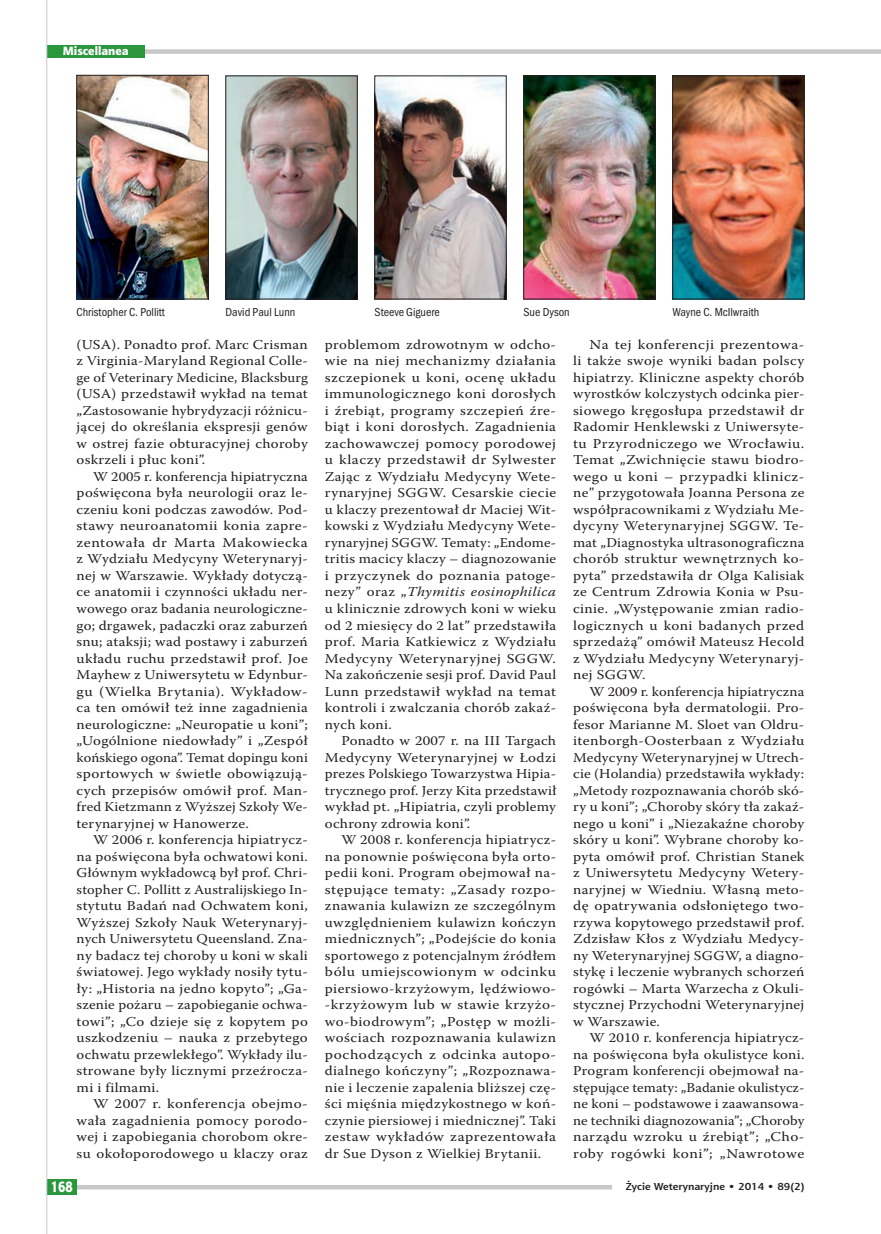
<style>
.page{position:relative;width:881px;height:1234px;background:#fff}
.page>*{position:absolute;margin:0;border:0;box-sizing:border-box;transform-origin:0 0}
.t1{font:15px "Aerton Cnd EFN Black";color:#fff}
.t2{font:13.5px/16.5px "Warnock Pro";letter-spacing:.02em;color:#231f20;text-align:justify;scale:1.1 1}
.t3{font:13.5px/16.5px "Warnock Pro";letter-spacing:.02em;color:#231f20;text-align:justify;scale:1.08 1}
.t4{font:13.5px/16.5px "Warnock Pro";letter-spacing:.02em;color:#231f20;text-align:justify;scale:1.13 1}
.t5{font:13.5px/16.5px "Warnock Pro";letter-spacing:.02em;color:#231f20;text-align:justify;scale:1.09 1}
.t6{font:13.5px/16.5px "Warnock Pro";letter-spacing:.02em;color:#231f20;text-align:justify;scale:1.12 1}
.t7{font:12px "Franklin Got Itc TOT Boo Con";color:#231f20}
.t8{font:12px "Aerton EFN Black";color:#fff}
.t9{font:700 10.2px "Aerton EFN";color:#231f20;scale:1.11 1}
.s1{font-style:italic}
</style>
<div class="page">
<img style="left:674px;top:78px;width:128px;height:219px">
<div style="left:672px;top:76px;width:132px;height:223px;border:1px solid #231f20"></div>
<img style="left:79px;top:77px;width:127px;height:220px">
<div style="left:77px;top:75px;width:131px;height:224px;border:1px solid #231f20"></div>
<img style="left:227px;top:78px;width:128px;height:219px">
<div style="left:225px;top:76px;width:132px;height:223px;border:1px solid #231f20"></div>
<img style="left:376px;top:78px;width:128px;height:219px">
<div style="left:374px;top:76px;width:132px;height:223px;border:1px solid #231f20"></div>
<img style="left:525px;top:78px;width:128px;height:219px">
<div style="left:523px;top:76px;width:132px;height:223px;border:1px solid #231f20"></div>
<div style="left:47px;top:49px;width:833px;height:5px;background:#c7c8ca"></div>
<div style="left:47px;top:45px;width:98px;height:13px;background:#2a973d"></div>
<div style="left:47px;top:1184px;width:565px;height:5px;background:#c7c8ca"></div>
<div style="left:47px;top:1178px;width:30px;height:15px;background:#2a973d"></div>
<hr style="left:46px;top:0;width:1px;height:1233px;background:#c7c8ca">
<p class="t8" style="left:63px;top:43px;width:67px">Miscellanea</p>
<p class="t7" style="left:77px;top:305px;width:90px">Christopher C. Pollitt</p>
<p class="t7" style="left:225px;top:305px;width:71px">David Paul Lunn</p>
<p class="t7" style="left:374px;top:305px;width:67px">Steeve Giguere</p>
<p class="t7" style="left:523px;top:305px;width:48px">Sue Dyson</p>
<p class="t7" style="left:672px;top:305px;width:88px">Wayne C. McIlwraith</p>
<p class="t2" style="left:77px;top:336px;width:212px">(USA). Ponadto prof. Marc Crisman z Virginia-Maryland Regional Colle&shy;ge of Veterinary Medicine, Blacksburg (USA) przedstawił wykład na temat „Zastosowanie hybrydyzacji różnicu&shy;jącej do określania ekspresji genów w ostrej fazie obturacyjnej choroby oskrzeli i płuc koni”.</p>
<p class="t3" style="left:77px;top:468px;width:215px;text-indent:16px">W 2005 r. konferencja hipiatryczna poświęcona była neurologii oraz le&shy;czeniu koni podczas zawodów. Pod&shy;stawy neuroanatomii konia zapre&shy;zentowała dr Marta Makowiecka z Wydziału Medycyny Weterynaryj&shy;nej w Warszawie. Wykłady dotyczą&shy;ce anatomii i czynności układu ner&shy;wowego oraz badania neurologiczne&shy;go; drgawek, padaczki oraz zaburzeń snu; ataksji; wad postawy i zaburzeń układu ruchu przedstawił prof. Joe Mayhew z Uniwersytetu w Edynbur&shy;gu (Wielka Brytania). Wykładow&shy;ca ten omówił też inne zagadnienia neurologiczne: „Neuropatie u koni”; „Uogólnione niedowłady” i „Zespół końskiego ogona”. Temat dopingu koni sportowych w świetle obowiązują&shy;cych przepisów omówił prof. Man&shy;fred Kietzmann z Wyższej Szkoły We&shy;terynaryjnej w Hanowerze.</p>
<p class="t2" style="left:77px;top:831px;width:212px;text-indent:16px">W 2006 r. konferencja hipiatrycz&shy;na poświęcona była ochwatowi koni.<br>Głównym wykładowcą był prof. Chri&shy;stopher C. Pollitt z Australijskiego In&shy;stytutu Badań nad Ochwatem koni, Wyższej Szkoły Nauk Weterynaryj&shy;nych Uniwersytetu Queensland. Zna&shy;ny badacz tej choroby u koni w skali światowej. Jego wykłady nosiły tytu&shy;ły: „Historia na jedno kopyto”; „Ga&shy;szenie pożaru – zapobieganie ochwa&shy;towi”; „Co dzieje się z kopytem po uszkodzeniu – nauka z przebytego ochwatu przewlekłego”. Wykłady ilu&shy;strowane były licznymi przeźrocza&shy;mi i filmami.</p>
<p class="t6" style="left:77px;top:1095px;width:208px;text-indent:16px">W 2007 r. konferencja obejmo&shy;wała zagadnienia pomocy porodo&shy;wej i zapobiegania chorobom okre&shy;su okołoporodowego u klaczy oraz</p>
<p class="t2" style="left:325px;top:336px;width:212px">problemom zdrowotnym w odcho&shy;wie na niej mechanizmy działania szczepionek u koni, ocenę układu immunologicznego koni dorosłych i źrebiąt, programy szczepień źre&shy;biąt i koni dorosłych. Zagadnienia zachowawczej pomocy porodowej u klaczy przedstawił dr Sylwester Zając z Wydziału Medycyny Wete&shy;rynaryjnej SGGW. Cesarskie ciecie u klaczy prezentował dr Maciej Wit&shy;kowski z Wydziału Medycyny Wete&shy;rynaryjnej SGGW. Tematy: „Endome&shy;tritis macicy klaczy – diagnozowanie i przyczynek do poznania patoge&shy;nezy” oraz „<span class="s1">Thymitis eosinophilica </span>u klinicznie zdrowych koni w wieku od 2 miesięcy do 2 lat” przedstawiła prof. Maria Katkiewicz z Wydziału Medycyny Weterynaryjnej SGGW.<br>Na zakończenie sesji prof. David Paul Lunn przedstawił wykład na temat kontroli i zwalczania chorób zakaź&shy;nych koni.</p>
<p class="t2" style="left:325px;top:732px;width:212px;text-indent:16px">Ponadto w 2007 r. na III Targach Medycyny Weterynaryjnej w Łodzi prezes Polskiego Towarzystwa Hipia&shy;trycznego prof. Jerzy Kita przedstawił wykład pt. „Hipiatria, czyli problemy ochrony zdrowia koni”.</p>
<p class="t5" style="left:325px;top:831px;width:214px;text-indent:16px">W 2008 r. konferencja hipiatrycz&shy;na ponownie poświęcona była orto&shy;pedii koni. Program obejmował na&shy;stępujące tematy: „Zasady rozpo&shy;znawania kulawizn ze szczególnym uwzględnieniem kulawizn kończyn miednicznych”; „Podejście do konia sportowego z potencjalnym źródłem bólu umiejscowionym w odcinku piersiowo-krzyżowym, lędźwiowo--krzyżowym lub w stawie krzyżo&shy;wo-biodrowym”; „Postęp w możli&shy;wościach rozpoznawania kulawizn pochodzących z odcinka autopo&shy;dialnego kończyny”; „Rozpoznawa&shy;nie i leczenie zapalenia bliższej czę&shy;ści mięśnia międzykostnego w koń&shy;czynie piersiowej i miednicznej”. Taki zestaw wykładów zaprezentowała dr Sue Dyson z Wielkiej Brytanii.</p>
<p class="t4" style="left:573px;top:336px;width:206px;text-indent:16px">Na tej konferencji prezentowa&shy;li także swoje wyniki badan polscy hipiatrzy. Kliniczne aspekty chorób wyrostków kolczystych odcinka pier&shy;siowego kręgosłupa przedstawił dr Radomir Henklewski z Uniwersyte&shy;tu Przyrodniczego we Wrocławiu.<br>Temat „Zwichnięcie stawu biodro&shy;wego u koni – przypadki klinicz&shy;ne” przygotowała Joanna Persona ze współpracownikami z Wydziału Me&shy;dycyny Weterynaryjnej SGGW. Te&shy;mat „Diagnostyka ultrasonograficzna chorób struktur wewnętrznych ko&shy;pyta” przedstawiła dr Olga Kalisiak ze Centrum Zdrowia Konia w Psu&shy;cinie. „Występowanie zmian radio&shy;logicznych u koni badanych przed sprzedażą” omówił Mateusz Hecold z Wydziału Medycyny Weterynaryj&shy;nej SGGW.</p>
<p class="t3" style="left:573px;top:682px;width:215px;text-indent:16px">W 2009 r. konferencja hipiatryczna poświęcona była dermatologii. Pro&shy;fesor Marianne M. Sloet van Oldru&shy;itenborgh-Oosterbaan z Wydziału Medycyny Weterynaryjnej w Utrech&shy;cie (Holandia) przedstawiła wykłady: „Metody rozpoznawania chorób skó&shy;ry u koni”; „Choroby skóry tła zakaź&shy;nego u koni” i „Niezakaźne choroby skóry u koni”. Wybrane choroby ko&shy;pyta omówił prof. Christian Stanek z Uniwersytetu Medycyny Wetery&shy;naryjnej w Wiedniu. Własną meto&shy;dę opatrywania odsłoniętego two&shy;rzywa kopytowego przedstawił prof.<br>Zdzisław Kłos z Wydziału Medycy&shy;ny Weterynaryjnej SGGW, a diagno&shy;stykę i leczenie wybranych schorzeń rogówki – Marta Warzecha z Okuli&shy;stycznej Przychodni Weterynaryjnej w Warszawie.</p>
<p class="t2" style="left:573px;top:1029px;width:212px;text-indent:16px">W 2010 r. konferencja hipiatrycz&shy;na poświęcona była okulistyce koni.<br>Program konferencji obejmował na&shy;stępujące tematy: „Badanie okulistycz&shy;ne koni – podstawowe i zaawansowa&shy;ne techniki diagnozowania”; „Choroby narządu wzroku u źrebiąt”; „Cho&shy;roby rogówki koni”; „Nawrotowe</p>
<p class="t1" style="left:51px;top:1177px;width:23px">168</p>
<p class="t9" style="left:625px;top:1180px;width:162px">Życie Weterynaryjne • 2014 • 89(2)</p>
</div>
